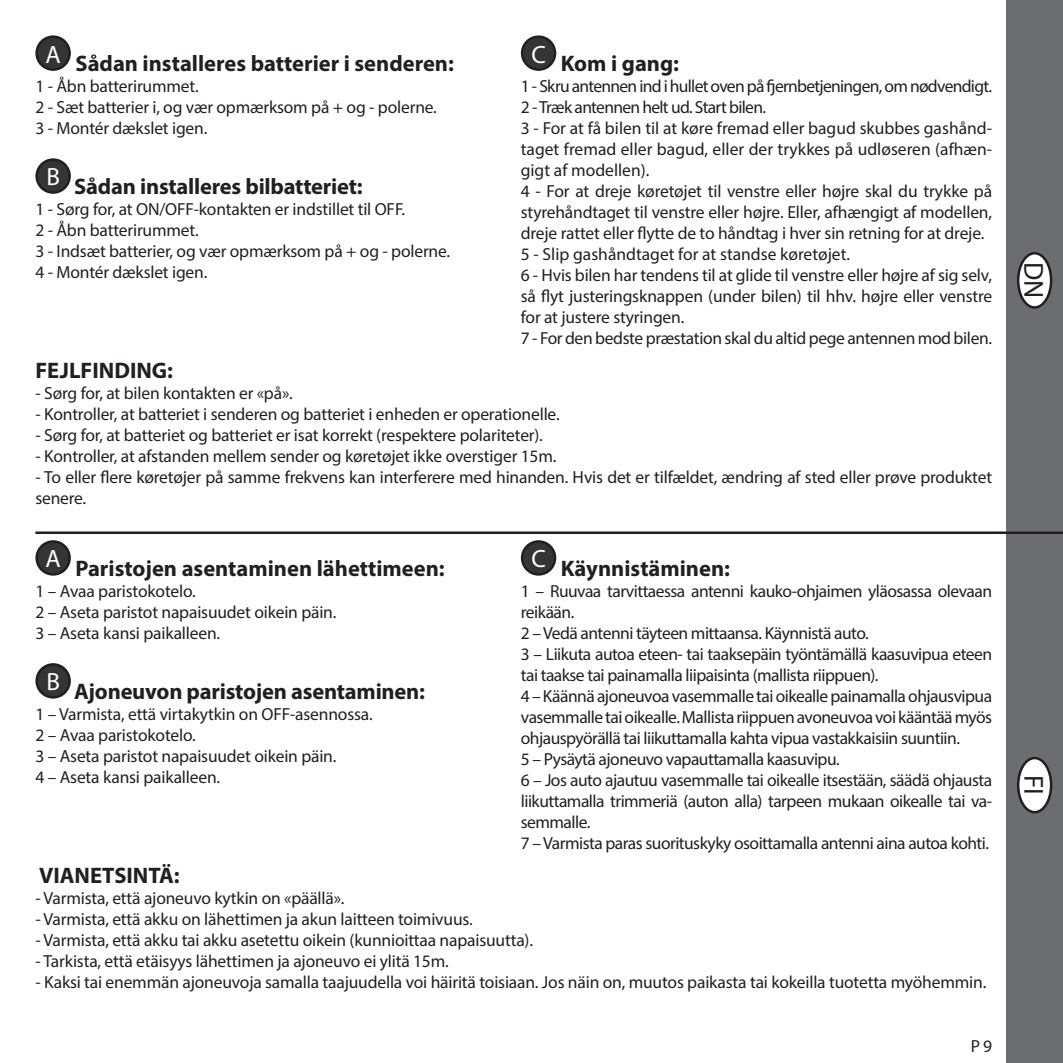
<style>
.page{position:relative;width:1063px;height:1063px;background:#fff}
.page>*{position:absolute;margin:0;border:0;box-sizing:border-box;transform-origin:0 0}
.t1{font:27.5px "Myriad Pro";color:#231f20}
.t2{font:700 22.5px "Myriad Pro";color:#231f20}
.t3{font:17.5px/21px "Myriad Pro";letter-spacing:-.01em;color:#231f20}
.t4{font:17.5px/21px "Myriad Pro";letter-spacing:-.03em;color:#231f20}
</style>
<div class="page">
<div style="left:1006px;top:0;width:57px;height:1063px;background:#6c6d70"></div>
<hr style="left:35px;top:531px;width:1028px;height:3px;background:#231f20">
<div style="left:1018px;top:253px;width:33px;height:54px;background:#fff;border-radius:50%"></div>
<div style="left:1017px;top:252px;width:35px;height:57px;border:2px solid #231f20;border-radius:50%"></div>
<div style="left:1018px;top:758px;width:33px;height:54px;background:#fff;border-radius:50%"></div>
<div style="left:1017px;top:757px;width:35px;height:56px;border:2px solid #231f20;border-radius:50%"></div>
<div style="left:37px;top:37px;width:33px;height:33px;background:#363536;border-radius:50%"></div>
<div style="left:35px;top:35px;width:36px;height:36px;border:2px solid #231f20;border-radius:50%"></div>
<div style="left:37px;top:160px;width:33px;height:33px;background:#363536;border-radius:50%"></div>
<div style="left:35px;top:158px;width:36px;height:36px;border:2px solid #231f20;border-radius:50%"></div>
<div style="left:522px;top:37px;width:33px;height:33px;background:#363536;border-radius:50%"></div>
<div style="left:521px;top:35px;width:35px;height:36px;border:2px solid #231f20;border-radius:50%"></div>
<div style="left:37px;top:541px;width:33px;height:33px;background:#363536;border-radius:50%"></div>
<div style="left:35px;top:540px;width:36px;height:36px;border:2px solid #231f20;border-radius:50%"></div>
<div style="left:37px;top:664px;width:33px;height:33px;background:#363536;border-radius:50%"></div>
<div style="left:35px;top:663px;width:36px;height:36px;border:2px solid #231f20;border-radius:50%"></div>
<div style="left:522px;top:541px;width:33px;height:33px;background:#363536;border-radius:50%"></div>
<div style="left:521px;top:540px;width:35px;height:36px;border:2px solid #231f20;border-radius:50%"></div>
<p class="t2" style="left:45px;top:49px;width:410px"><sup>A</sup> Sådan installeres batterier i senderen:</p>
<p class="t3" style="left:35px;top:75px;width:403px">1 - Åbn batterirummet.<br>2 - Sæt batterier i, og vær opmærksom på + og - polerne.<br>3 - Montér dækslet igen.</p>
<p class="t2" style="left:46px;top:172px;width:318px"><sup>B</sup> Sådan installeres bilbatteriet:</p>
<p class="t3" style="left:35px;top:198px;width:416px">1 - Sørg for, at ON/OFF-kontakten er indstillet til OFF.<br>2 - Åbn batterirummet.<br>3 - Indsæt batterier, og vær opmærksom på + og - polerne.<br>4 - Montér dækslet igen.</p>
<p class="t2" style="left:531px;top:49px;width:149px"><sup>C</sup> Kom i gang:</p>
<p class="t3" style="left:521px;top:75px;width:473px">1 - Skru antennen ind i hullet oven på fjernbetjeningen, om nødvendigt.<br>2 - Træk antennen helt ud. Start bilen.<br>3 - For at få bilen til at køre fremad eller bagud skubbes gashånd&shy;taget fremad eller bagud, eller der trykkes på udløseren (afhæn&shy;gigt af modellen).<br>4 - For at dreje køretøjet til venstre eller højre skal du trykke på styrehåndtaget til venstre eller højre. Eller, afhængigt af modellen, dreje rattet eller flytte de to håndtag i hver sin retning for at dreje.<br>5 - Slip gashåndtaget for at standse køretøjet.<br>6 - Hvis bilen har tendens til at glide til venstre eller højre af sig selv, så flyt justeringsknappen (under bilen) til hhv. højre eller venstre for at justere styringen.<br>7 - For den bedste præstation skal du altid pege antennen mod bilen.</p>
<p class="t2" style="left:35px;top:356px;width:139px">FEJLFINDING:</p>
<p class="t3" style="left:35px;top:383px;width:259px">- Sørg for, at bilen kontakten er «på».</p>
<p class="t3" style="left:35px;top:404px;width:526px">- Kontroller, at batteriet i senderen og batteriet i enheden er operationelle.</p>
<p class="t3" style="left:35px;top:425px;width:509px">- Sørg for, at batteriet og batteriet er isat korrekt (respektere polariteter).</p>
<p class="t3" style="left:35px;top:446px;width:523px">- Kontroller, at afstanden mellem sender og køretøjet ikke overstiger 15m.</p>
<p class="t3" style="left:35px;top:467px;width:958px">- To eller flere køretøjer på samme frekvens kan interferere med hinanden. Hvis det er tilfældet, ændring af sted eller prøve produktet senere.</p>
<p class="t2" style="left:45px;top:553px;width:401px"><sup>A</sup> Paristojen asentaminen lähettimeen:</p>
<p class="t3" style="left:35px;top:580px;width:303px">1 – Avaa paristokotelo.<br>2 – Aseta paristot napaisuudet oikein päin.<br>3 – Aseta kansi paikalleen.</p>
<p class="t2" style="left:46px;top:676px;width:380px"><sup>B</sup> Ajoneuvon paristojen asentaminen:</p>
<p class="t3" style="left:35px;top:703px;width:339px">1 – Varmista, että virtakytkin on OFF-asennossa.<br>2 – Avaa paristokotelo.<br>3 – Aseta paristot napaisuudet oikein päin.<br>4 – Aseta kansi paikalleen.</p>
<p class="t2" style="left:531px;top:553px;width:200px"><sup>C</sup> Käynnistäminen:</p>
<p class="t4" style="left:521px;top:580px;width:473px">1 – Ruuvaa tarvittaessa antenni kauko-ohjaimen yläosassa olevaan reikään.<br>2 – Vedä antenni täyteen mittaansa. Käynnistä auto.<br>3 – Liikuta autoa eteen- tai taaksepäin työntämällä kaasuvipua eteen tai taakse tai painamalla liipaisinta (mallista riippuen).<br>4 – Käännä ajoneuvoa vasemmalle tai oikealle painamalla ohjausvipua vasemmalle tai oikealle. Mallista riippuen avoneuvoa voi kääntää myös ohjauspyörällä tai liikuttamalla kahta vipua vastakkaisiin suuntiin.<br>5 – Pysäytä ajoneuvo vapauttamalla kaasuvipu.<br>6 – Jos auto ajautuu vasemmalle tai oikealle itsestään, säädä ohjausta liikuttamalla trimmeriä (auton alla) tarpeen mukaan oikealle tai va&shy;semmalle.<br>7 – Varmista paras suorituskyky osoittamalla antenni aina autoa kohti.</p>
<p class="t2" style="left:39px;top:861px;width:142px">VIANETSINTÄ:</p>
<p class="t3" style="left:35px;top:888px;width:311px">- Varmista, että ajoneuvo kytkin on «päällä».</p>
<p class="t3" style="left:35px;top:909px;width:439px">- Varmista, että akku on lähettimen ja akun laitteen toimivuus.</p>
<p class="t3" style="left:35px;top:930px;width:499px">- Varmista, että akku tai akku asetettu oikein (kunnioittaa napaisuutta).</p>
<p class="t3" style="left:35px;top:951px;width:415px">- Tarkista, että etäisyys lähettimen ja ajoneuvo ei ylitä 15m.</p>
<p class="t3" style="left:35px;top:972px;width:952px">- Kaksi tai enemmän ajoneuvoja samalla taajuudella voi häiritä toisiaan. Jos näin on, muutos paikasta tai kokeilla tuotetta myöhemmin.</p>
<p class="t3" style="left:971px;top:1035px;width:23px">P 9</p>
<h1 class="t1" style="left:1051px;top:262px;width:38px;rotate:90deg">DN</h1>
<h1 class="t1" style="left:1051px;top:775px;width:21px;rotate:90deg">FI</h1>
</div>
